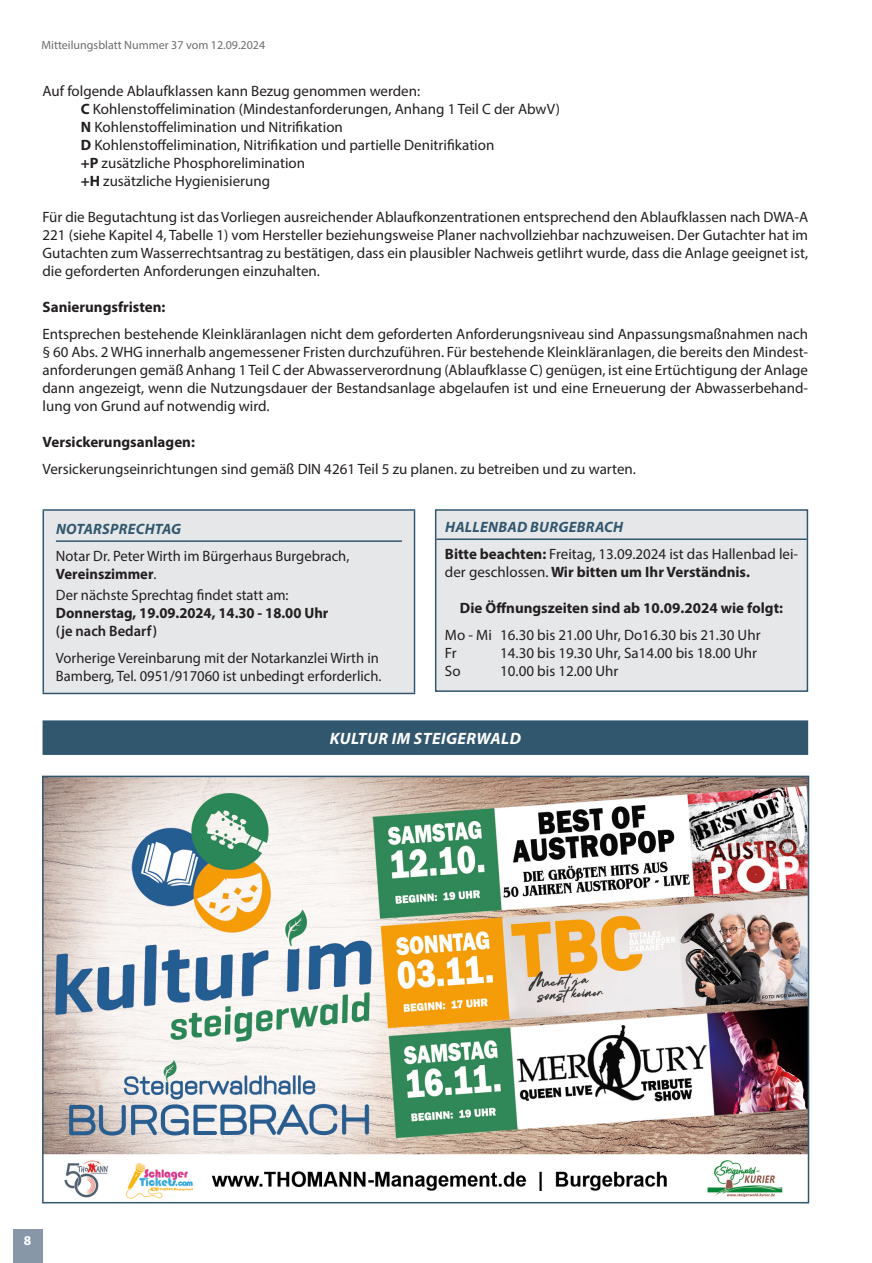
<style>
.page{position:relative;width:872px;height:1263px;background:#fff}
.page>*{position:absolute;margin:0;border:0;box-sizing:border-box;transform-origin:0 0}
.Rubrik{font:italic 700 16.5px "Myriad Pro";letter-spacing:.03em;color:#fff}
.Fließtext{font:15px/18px "Myriad Pro";color:#231f20;text-align:justify}
.Überschrift_H2{font:15px/18px "Myriad Pro";color:#231f20}
.Fließtext-2{font:700 15px "Myriad Pro";color:#231f20}
.Überschrift_H2-2{font:700 15px "Myriad Pro";color:#231f20}
.Überschrift_H1{font:italic 700 15px "Myriad Pro";letter-spacing:.02em;color:#31576f}
.Fließtext-3{font:600 15px "Myriad Pro";color:#231f20}
.t1{font:700 13.5px "Myriad Pro";color:#fff}
.t2{font:12px "Myriad Pro";color:#6c6d70}
.s1{font-weight:700}
.s2{font-weight:400}
</style>
<div class="page">
<div style="left:43px;top:720px;width:765px;height:35px;background:#31576f"></div>
<img style="left:45px;top:779px;width:761px;height:420px">
<div style="left:42px;top:776px;width:767px;height:427px;border:2px solid #31576f"></div>
<div style="left:43px;top:510px;width:371px;height:183px;background:#e6e7e9"></div>
<hr style="left:43px;top:511px;width:1px;height:182px;background:#31576f">
<hr style="left:43px;top:509px;width:372px;height:2px;background:#31576f">
<hr style="left:414px;top:511px;width:1px;height:182px;background:#31576f">
<hr style="left:43px;top:693px;width:372px;height:1px;background:#31576f">
<hr style="left:56px;top:540px;width:346px;height:2px;background:#31576f">
<div style="left:436px;top:510px;width:371px;height:181px;background:#e6e7e9"></div>
<hr style="left:436px;top:538px;width:370px;height:2px;background:#31576f">
<div style="left:435px;top:509px;width:373px;height:183px;border:2px solid #31576f"></div>
<div style="left:13px;top:1229px;width:30px;height:34px;background:#8797a8"></div>
<p class="t2" style="left:41px;top:38px;width:225px">Mitteilungsblatt Nummer 37 vom 12.09.2024</p>
<p class="Fließtext" style="left:43px;top:82px;width:379px">Auf folgende Ablaufklassen kann Bezug genommen werden:</p>
<p class="Fließtext" style="left:81px;top:100px;width:481px"><span class="s1">C</span> Kohlenstoffelimination (Mindestanforderungen, Anhang 1 Teil C der AbwV)</p>
<p class="Fließtext" style="left:81px;top:118px;width:264px"><span class="s1">N</span> Kohlenstoffelimination und Nitrifikation</p>
<p class="Fließtext" style="left:81px;top:136px;width:415px"><span class="s1">D</span> Kohlenstoffelimination, Nitrifikation und partielle Denitrifikation</p>
<p class="Fließtext" style="left:81px;top:154px;width:226px"><span class="s1">+P</span> zusätzliche Phosphorelimination</p>
<p class="Fließtext" style="left:81px;top:172px;width:191px"><span class="s1">+H</span> zusätzliche Hygienisierung</p>
<p class="Fließtext" style="left:43px;top:208px;width:767px">Für die Begutachtung ist das Vorliegen ausreichender Ablaufkonzentrationen entsprechend den Ablaufklassen nach DWA-A 221 (siehe Kapitel 4, Tabelle 1) vom Hersteller beziehungsweise Planer nachvollziehbar nachzuweisen. Der Gutachter hat im Gutachten zum Wasserrechtsantrag zu bestätigen, dass ein plausibler Nachweis getlihrt wurde, dass die Anlage geeignet ist, die geforderten Anforderungen einzuhalten.</p>
<p class="Fließtext-2" style="left:43px;top:297px;width:124px">Sanierungsfristen:</p>
<p class="Fließtext" style="left:43px;top:325px;width:767px">Entsprechen bestehende Kleinkläranlagen nicht dem geforderten Anforderungsniveau sind Anpassungsmaßnahmen nach § 60 Abs. 2 WHG innerhalb angemessener Fristen durchzuführen. Für bestehende Kleinkläranlagen, die bereits den Mindest&shy;anforderungen gemäß Anhang 1 Teil C der Abwasserverordnung (Ablaufklasse C) genügen, ist eine Ertüchtigung der Anlage dann angezeigt, wenn die Nutzungsdauer der Bestandsanlage abgelaufen ist und eine Erneuerung der Abwasserbehand&shy;lung von Grund auf notwendig wird.</p>
<p class="Fließtext-2" style="left:43px;top:432px;width:154px">Versickerungsanlagen:</p>
<p class="Fließtext" style="left:43px;top:460px;width:595px">Versickerungseinrichtungen sind gemäß DIN 4261 Teil 5 zu planen. zu betreiben und zu warten.</p>
<p class="Überschrift_H1" style="left:56px;top:519px;width:127px">NOTARSPRECHTAG</p>
<p class="Fließtext" style="left:56px;top:546px;width:295px">Notar Dr. Peter Wirth im Bürgerhaus Burgebrach,</p>
<p class="Fließtext-2" style="left:56px;top:564px;width:102px">Vereinszimmer<span class="s2">.</span></p>
<p class="Fließtext" style="left:56px;top:585px;width:234px">Der nächste Sprechtag findet statt am:</p>
<p class="Fließtext-2" style="left:56px;top:603px;width:274px">Donnerstag, 19.09.2024, 14.30 - 18.00 Uhr</p>
<p class="Fließtext-3" style="left:56px;top:621px;width:103px">(je nach Bedarf)</p>
<p class="Fließtext" style="left:56px;top:648px;width:327px">Vorherige Vereinbarung mit der Notarkanzlei Wirth in<br>Bamberg, Tel. 0951/917060 ist unbedingt erforderlich.</p>
<p class="Überschrift_H1" style="left:445px;top:517px;width:180px">HALLENBAD BURGEBRACH</p>
<p class="Überschrift_H2" style="left:445px;top:544px;width:355px"><span class="s1">Bitte beachten:</span> Freitag, 13.09.2024 ist das Hallenbad lei&shy;der geschlossen. <span class="s1">Wir bitten um Ihr Verständnis.</span></p>
<p class="Überschrift_H2-2" style="left:460px;top:598px;width:325px">Die Öffnungszeiten sind ab 10.09.2024 wie folgt:</p>
<p class="Überschrift_H2" style="left:445px;top:625px;width:317px">Mo - Mi 16.30 bis 21.00 Uhr, Do16.30 bis 21.30 Uhr</p>
<p class="Überschrift_H2" style="left:445px;top:643px;width:13px">Fr</p>
<p class="Überschrift_H2" style="left:500px;top:643px;width:258px">14.30 bis 19.30 Uhr, Sa14.00 bis 18.00 Uhr</p>
<p class="Überschrift_H2" style="left:445px;top:661px;width:17px">So</p>
<p class="Überschrift_H2" style="left:500px;top:661px;width:120px">10.00 bis 12.00 Uhr</p>
<p class="Rubrik" style="left:330px;top:727px;width:193px">KULTUR IM STEIGERWALD</p>
<p class="t1" style="left:24px;top:1231px;width:9px">8</p>
</div>
